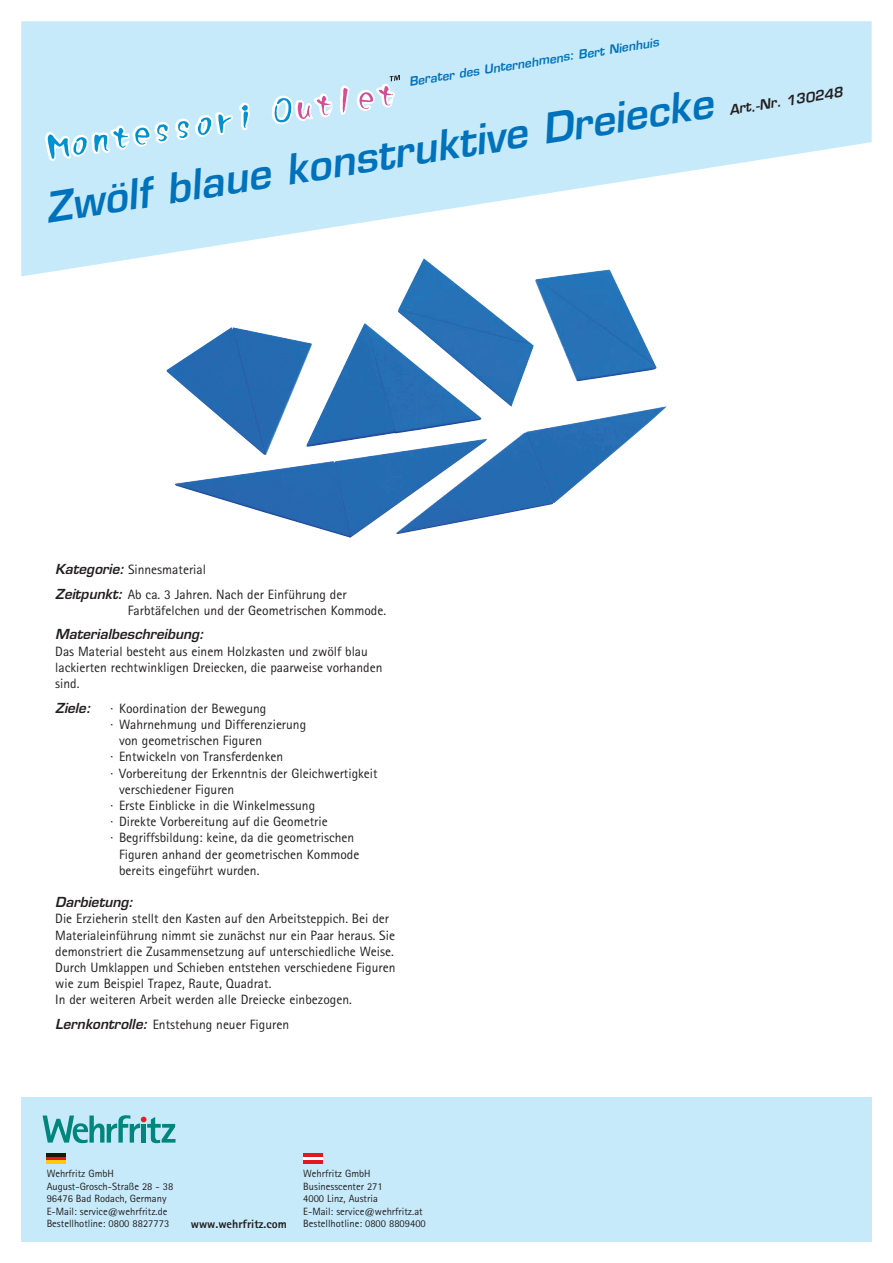
<style>
.page{position:relative;width:893px;height:1263px;background:#fff}
.page>*{position:absolute;margin:0;border:0;box-sizing:border-box;transform-origin:0 0}
.t1{font:italic 600 40.5px "Eurostile LT";color:#0072bc}
.t2{font:13.5px/16.2px "Agfa Rotis Sans Serif";color:#231f20}
.t3{font:italic 600 13.5px "Eurostile LT";color:#231f20}
.t4{font:italic 600 12px "Eurostile LT";color:#0072bc}
.t5{font:800 12px "Agfa Rotis Sans Serif";color:#231f20}
.t6{font:10.5px/12.6px "Agfa Rotis Sans Serif";color:#231f20}
.s1{font-family:"Eurostile LT";font-weight:600;font-style:italic}
</style>
<div class="page">
<svg style="left:21px;top:21px;width:851px;height:255px;fill:#c6eafa"></svg>
<svg style="left:270px;top:75px;width:130px;height:50px;background:#cbe1f3"></svg>
<svg style="left:44px;top:99px;width:208px;height:64px;background:#bee5f7"></svg>
<img style="left:167px;top:246px;width:500px;height:292px">
<div style="left:21px;top:1097px;width:851px;height:145px;background:#c6eafa"></div>
<svg style="left:43px;top:1115px;width:133px;height:28px"></svg>
<svg style="left:303px;top:1156px;width:19px;height:4px"></svg>
<hr style="left:303px;top:1153px;width:19px;height:3px;background:#e01921">
<hr style="left:303px;top:1160px;width:19px;height:4px;background:#e01921">
<svg style="left:47px;top:1156px;width:19px;height:4px"></svg>
<hr style="left:47px;top:1153px;width:19px;height:3px;background:#191800">
<hr style="left:47px;top:1160px;width:19px;height:4px;background:#feca0a">
<p class="t4" style="left:408px;top:77px;width:254px;rotate:-9deg">Berater des Unternehmens: Bert Nienhuis</p>
<h1 class="t1" style="left:43px;top:192px;width:677px;rotate:-9deg">Zwölf blaue konstruktive Dreiecke</h1>
<p class="t3" style="left:728px;top:105px;width:116px;rotate:-9deg">Art.-Nr. 130248</p>
<p class="t2" style="left:55px;top:558px;width:293px;line-height:24.8px"><span class="s1">Kategorie:</span> Sinnesmaterial<br><span class="s1">Zeitpunkt:</span> Ab ca. 3 Jahren. Nach der Einführung der</p>
<p class="t2" style="left:128px;top:603px;width:260px">Farbtäfelchen und der Geometrischen Kommode.</p>
<p class="t3" style="left:55px;top:629px;width:150px">Materialbeschreibung:</p>
<p class="t2" style="left:55px;top:644px;width:329px">Das Material besteht aus einem Holzkasten und zwölf blau lackierten rechtwinkligen Dreiecken, die paarweise vorhanden sind.</p>
<p class="t3" style="left:55px;top:702px;width:37px">Ziele:</p>
<p class="t2" style="left:111px;top:701px;width:157px">· Koordination der Bewegung</p>
<p class="t2" style="left:111px;top:717px;width:197px">· Wahrnehmung und Differenzierung</p>
<p class="t2" style="left:119px;top:734px;width:145px">von geometrischen Figuren</p>
<p class="t2" style="left:111px;top:750px;width:174px">· Entwickeln von Transferdenken</p>
<p class="t2" style="left:111px;top:766px;width:269px">· Vorbereitung der Erkenntnis der Gleichwertigkeit</p>
<p class="t2" style="left:119px;top:782px;width:117px">verschiedener Figuren</p>
<p class="t2" style="left:111px;top:798px;width:206px">· Erste Einblicke in die Winkelmessung</p>
<p class="t2" style="left:111px;top:815px;width:219px">· Direkte Vorbereitung auf die Geometrie</p>
<p class="t2" style="left:111px;top:831px;width:245px">· Begriffsbildung: keine, da die geometrischen</p>
<p class="t2" style="left:119px;top:847px;width:242px">Figuren anhand der geometrischen Kommode</p>
<p class="t2" style="left:119px;top:863px;width:142px">bereits eingeführt wurden.</p>
<p class="t3" style="left:55px;top:897px;width:79px">Darbietung:</p>
<p class="t2" style="left:55px;top:912px;width:342px">Die Erzieherin stellt den Kasten auf den Arbeitsteppich. Bei der Materialeinführung nimmt sie zunächst nur ein Paar heraus. Sie demonstriert die Zusammensetzung auf unterschiedliche Weise.<br>Durch Umklappen und Schieben entstehen verschiedene Figuren wie zum Beispiel Trapez, Raute, Quadrat.<br>In der weiteren Arbeit werden alle Dreiecke einbezogen.</p>
<p class="t2" style="left:55px;top:1018px;width:235px"><span class="s1">Lernkontrolle:</span> Entstehung neuer Figuren</p>
<p class="t6" style="left:47px;top:1168px;width:128px">Wehrfritz GmbH<br>August-Grosch-Straße 28 - 38<br>96476 Bad Rodach, Germany<br>E-Mail: service@wehrfritz.de<br>Bestellhotline: 0800 8827773</p>
<p class="t6" style="left:303px;top:1168px;width:121px">Wehrfritz GmbH<br>Businesscenter 271<br>4000 Linz, Austria<br>E-Mail: service@wehrfritz.at</p>
<p class="t5" style="left:191px;top:1216px;width:97px">www.wehrfritz.com</p>
<p class="t6" style="left:303px;top:1218px;width:124px">Bestellhotline: 0800 8809400</p>
</div>
